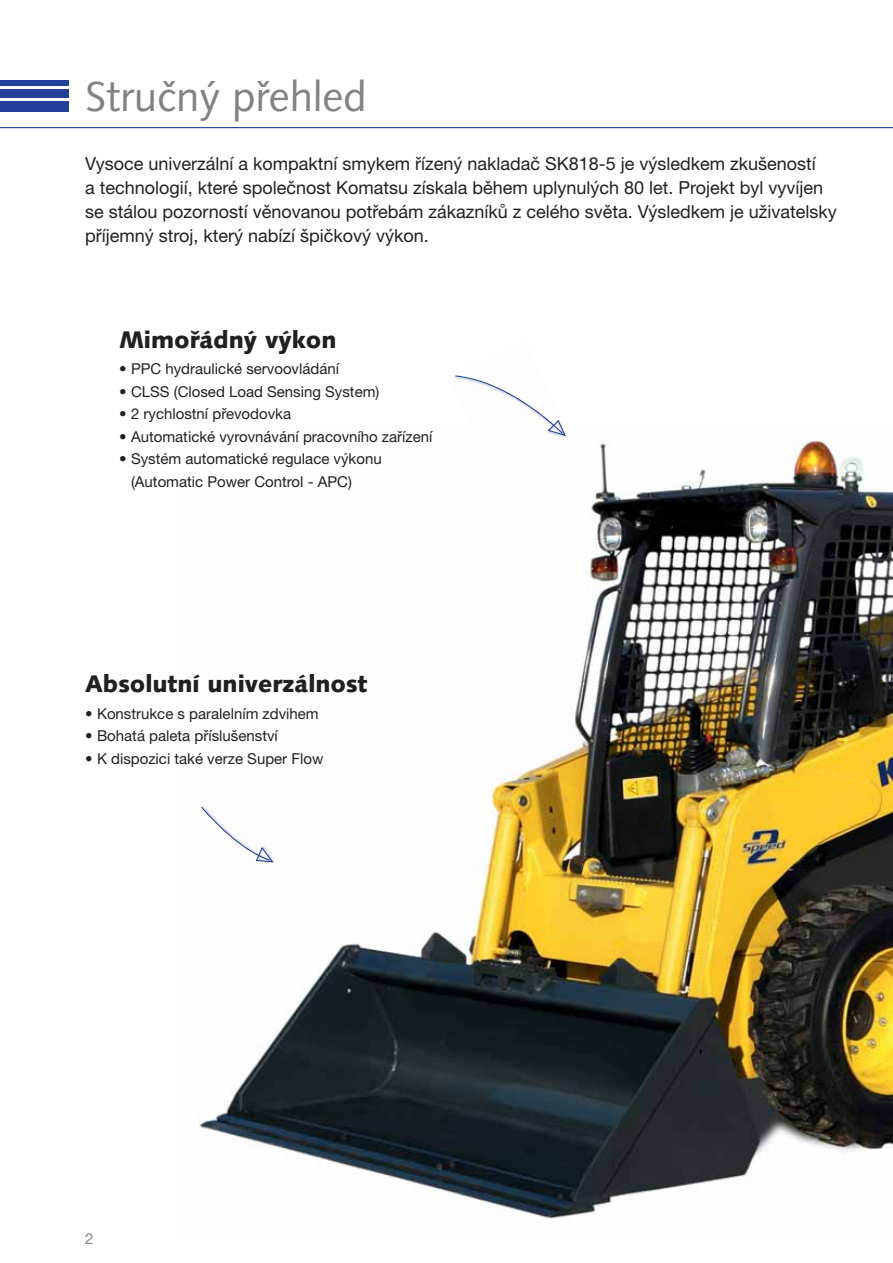
<style>
.page{position:relative;width:893px;height:1263px;background:#fff}
.page>*{position:absolute;margin:0;border:0;box-sizing:border-box;transform-origin:0 0}
.t1{font:42px "Syntax LTCE";color:#808284}
.t2{font:900 24px "Syntax LTCE";color:#231f20}
.t3{font:18px/24px "Helvetica Neue LT Pro";color:#231f20}
.t4{font:15px/22.5px "Helvetica Neue LT Pro";color:#231f20}
.t5{font:15px "Helvetica Neue LT Pro";color:#808284}
</style>
<div class="page">
<img style="left:199px;top:439px;width:694px;height:780px">
<hr style="left:0;top:127px;width:893px;height:1px;background:#223f99">
<div style="left:0;top:101px;width:68px;height:10px;background:#223f99"></div>
<div style="left:0;top:89px;width:68px;height:8px;background:#223f99"></div>
<div style="left:0;top:80px;width:68px;height:5px;background:#223f99"></div>
<img style="left:448px;top:435px;width:123px;height:41px">
<svg style="left:455px;top:375px;width:111px;height:61px"></svg>
<img style="left:199px;top:801px;width:84px;height:65px">
<svg style="left:201px;top:807px;width:72px;height:55px"></svg>
<h1 class="t1" style="left:85px;top:77px;width:283px">Stručný přehled</h1>
<p class="t3" style="left:85px;top:154px;width:753px">Vysoce univerzální a kompaktní smykem řízený nakladač SK818-5 je výsledkem zkušeností<br>a technologií, které společnost Komatsu získala během uplynulých 80 let. Projekt byl vyvíjen se stálou pozorností věnovanou potřebám zákazníků z celého světa. Výsledkem je uživatelsky příjemný stroj, který nabízí špičkový výkon.</p>
<h2 class="t2" style="left:119px;top:328px;width:219px">Mimořádný výkon</h2>
<p class="t4" style="left:119px;top:360px;width:222px">• PPC hydraulické servoovládání</p>
<p class="t4" style="left:119px;top:382px;width:262px">• CLSS (Closed Load Sensing System)</p>
<p class="t4" style="left:119px;top:405px;width:174px">• 2 rychlostní převodovka</p>
<p class="t4" style="left:119px;top:427px;width:315px">• Automatické vyrovnávání pracovního zařízení</p>
<p class="t4" style="left:131px;top:450px;width:252px;text-indent:-12px">• Systém automatické regulace výkonu (Automatic Power Control - APC)</p>
<h2 class="t2" style="left:85px;top:672px;width:284px">Absolutní univerzálnost</h2>
<p class="t4" style="left:85px;top:704px;width:235px">• Konstrukce s paralelním zdvihem</p>
<p class="t4" style="left:85px;top:726px;width:194px">• Bohatá paleta příslušenství</p>
<p class="t4" style="left:85px;top:749px;width:240px">• K dispozici také verze Super Flow</p>
<p class="t5" style="left:85px;top:1233px;width:10px">2</p>
</div>
